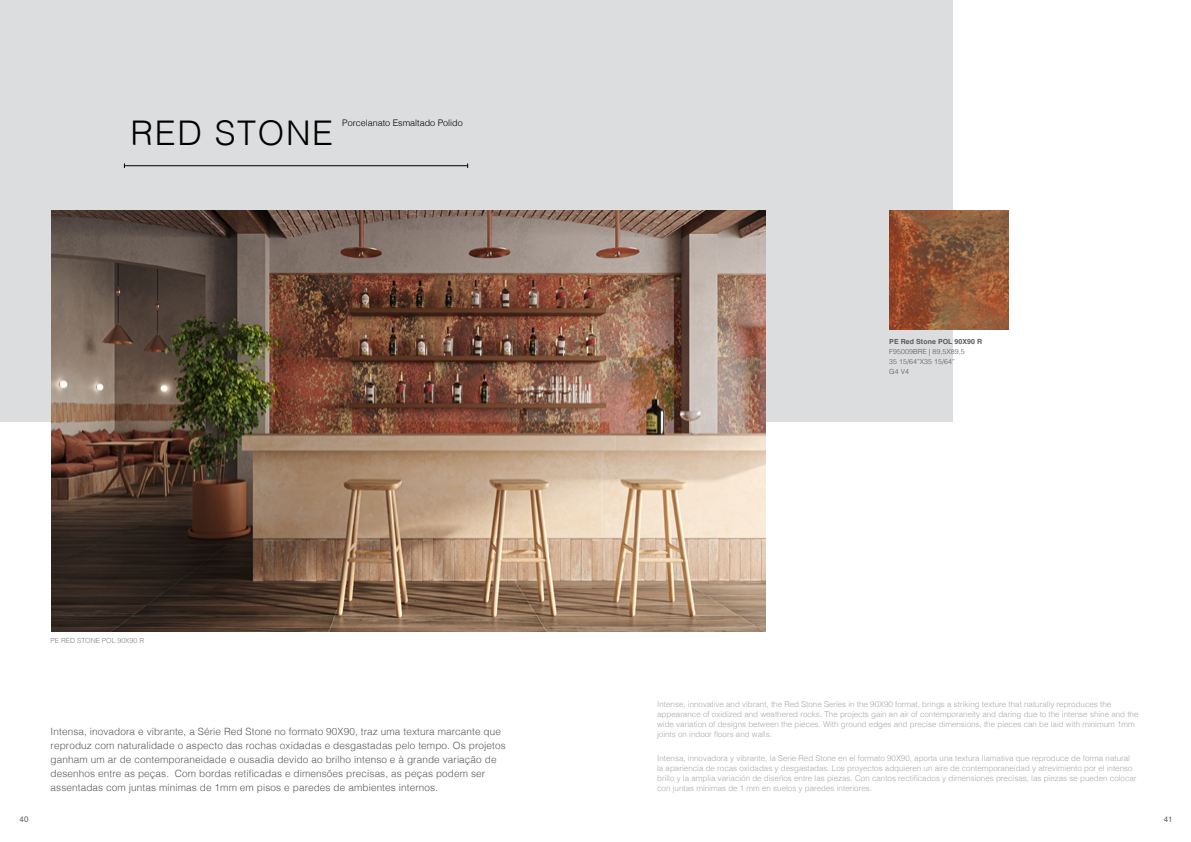
<style>
.page{position:relative;width:1191px;height:842px;background:#fff}
.page>*{position:absolute;margin:0;border:0;box-sizing:border-box;transform-origin:0 0}
.t1{font:300 34px "Helvetica";letter-spacing:.05em;color:#000}
.t2{font:300 10px/14px "Helvetica";letter-spacing:.01em;color:#58595b}
.t3{font:300 9px "Helvetica";color:#000}
.t4{font:300 8px/10px "Helvetica";color:#a7a9ac}
.t5{font:8px "Helvetica";color:#626061}
.t6{font:300 7px/10px "Helvetica";letter-spacing:.01em;color:#58595b}
.t7{font:700 7px "Helvetica";letter-spacing:.01em;color:#58595b}
.t8{font:300 7px "Helvetica";color:#808285}
</style>
<div class="page">
<div style="left:0;top:0;width:952px;height:421px;background:#dcddde"></div>
<img style="left:51px;top:210px;width:714px;height:421px">
<hr style="left:124px;top:165px;width:344px;height:1px;background:#000">
<img style="left:889px;top:210px;width:119px;height:119px">
<h1 class="t1" style="left:130px;top:104px;width:204px">RED STONE</h1>
<p class="t3" style="left:342px;top:115px;width:122px">Porcelanato Esmaltado Polido</p>
<p class="t8" style="left:51px;top:635px;width:95px">PE RED STONE POL 90X90 R</p>
<p class="t2" style="left:51px;top:724px;width:456px">Intensa, inovadora e vibrante, a Série Red Stone no formato 90X90, traz uma textura marcante que reproduz com naturalidade o aspecto das rochas oxidadas e desgastadas pelo tempo. Os projetos ganham um ar de contemporaneidade e ousadia devido ao brilho intenso e à grande variação de desenhos entre as peças. Com bordas retificadas e dimensões precisas, as peças podem ser assentadas com juntas mínimas de 1mm em pisos e paredes de ambientes internos.</p>
<p class="t7" style="left:889px;top:336px;width:94px">PE Red Stone POL 90X90 R</p>
<p class="t6" style="left:889px;top:346px;width:77px">F95009BRE | 89,5X89,5<br>35 15/64”X35 15/64”<br>G4 V4</p>
<p class="t4" style="left:657px;top:699px;width:483px">Intense, innovative and vibrant, the Red Stone Series in the 90X90 format, brings a striking texture that naturally reproduces the appearance of oxidized and weathered rocks. The projects gain an air of contemporaneity and daring due to the intense shine and the wide variation of designs between the pieces. With ground edges and precise dimensions, the pieces can be laid with minimum 1mm joints on indoor floors and walls.</p>
<p class="t4" style="left:657px;top:753px;width:481px">Intensa, innovadora y vibrante, la Serie Red Stone en el formato 90X90, aporta una textura llamativa que reproduce de forma natural la apariencia de rocas oxidadas y desgastadas. Los proyectos adquieren un aire de contemporaneidad y atrevimiento por el intenso brillo y la amplia variación de diseños entre las piezas. Con cantos rectificados y dimensiones precisas, las piezas se pueden colocar con juntas mínimas de 1 mm en suelos y paredes interiores.</p>
<p class="t5" style="left:20px;top:813px;width:10px">40</p>
<p class="t5" style="left:1163px;top:813px;width:10px">41</p>
</div>
